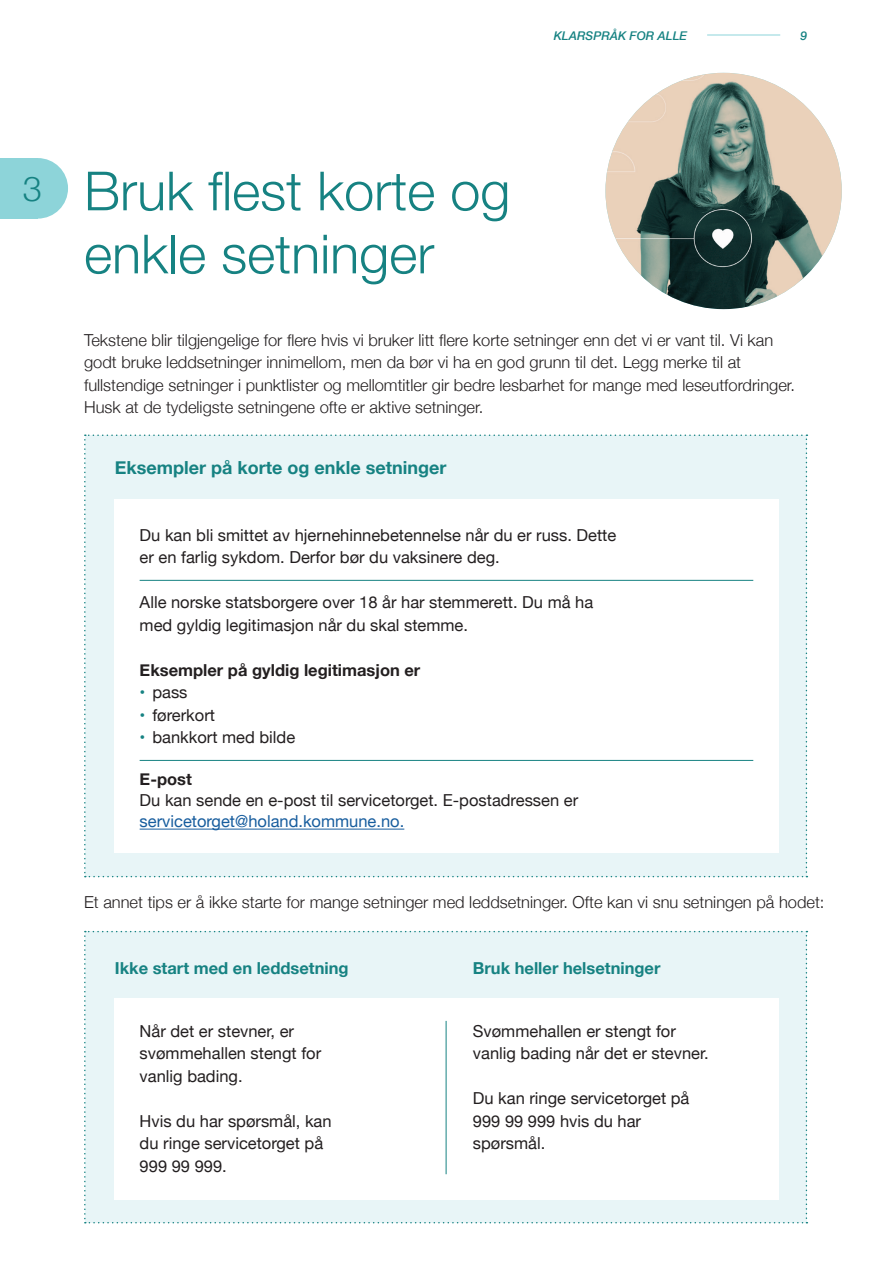
<style>
.page{position:relative;width:893px;height:1263px;background:#fff}
.page>*{position:absolute;margin:0;border:0;box-sizing:border-box;transform-origin:0 0}
.t1{font:300 54px/63px "Helvetica Neue";color:#168282}
.t2{font:300 34.35px "Helvetica Neue";color:#168282}
.t3{font:700 18px "Helvetica Neue";color:#168282}
.t4{font:16.5px/22.5px "Helvetica Neue";color:#231f20}
.t5{font:300 16.5px/22.5px "Helvetica Neue";color:#231f20}
.t6{font:700 16.5px "Helvetica Neue";color:#168282}
.t7{font:700 16.5px "Helvetica Neue";color:#231f20}
.t8{font:16.5px "Helvetica Neue";color:#175d9e}
.t9{font:italic 500 12px "Helvetica Neue";color:#168282}
.s1{color:#168282}
</style>
<div class="page">
<hr style="left:707px;top:35px;width:73px;height:1px;background:#8dd4db">
<div style="left:84px;top:930px;width:723px;height:293px;background:#e8f5f7"></div>
<div style="left:8px;top:158px;width:60px;height:61px;background:#8dd4d9;border-radius:50%"></div>
<div style="left:0;top:158px;width:38px;height:61px;background:#8dd4d9"></div>
<div style="left:84px;top:434px;width:723px;height:443px;background:#e8f5f7"></div>
<div style="left:114px;top:499px;width:665px;height:354px;background:#fff"></div>
<hr style="left:140px;top:828px;width:264px;height:1px;background:#175d9e">
<hr style="left:140px;top:580px;width:613px;height:1px;background:#168282">
<hr style="left:140px;top:760px;width:613px;height:1px;background:#168282">
<img style="left:605px;top:73px;width:236px;height:236px;border-radius:118px">
<div style="left:114px;top:998px;width:665px;height:201px;background:#fff"></div>
<hr style="left:446px;top:1020px;width:1px;height:154px;background:#168282">
<p class="t9" style="left:554px;top:26px;width:135px">KLARSPRÅK FOR ALLE</p>
<p class="t9" style="left:800px;top:26px;width:8px">9</p>
<h2 class="t2" style="left:23px;top:161px;width:21px">3</h2>
<h1 class="t1" style="left:84px;top:156px;width:428px">Bruk flest korte og enkle setninger</h1>
<p class="t5" style="left:84px;top:327px;width:712px">Tekstene blir tilgjengelige for flere hvis vi bruker litt flere korte setninger enn det vi er vant til. Vi kan godt bruke leddsetninger innimellom, men da bør vi ha en god grunn til det. Legg merke til at fullstendige setninger i punktlister og mellomtitler gir bedre lesbarhet for mange med leseutfordringer.<br>Husk at de tydeligste setningene ofte er aktive setninger.</p>
<p class="t3" style="left:115px;top:454px;width:333px">Eksempler på korte og enkle setninger</p>
<p class="t4" style="left:140px;top:524px;width:478px">Du kan bli smittet av hjernehinnebetennelse når du er russ. Dette er en farlig sykdom. Derfor bør du vaksinere deg.</p>
<p class="t4" style="left:140px;top:592px;width:455px">Alle norske statsborgere over 18 år har stemmerett. Du må ha med gyldig legitimasjon når du skal stemme.</p>
<p class="t7" style="left:140px;top:657px;width:282px">Eksempler på gyldig legitimasjon er</p>
<p class="t4" style="left:140px;top:682px;width:49px"><span class="s1">•</span> pass</p>
<p class="t4" style="left:140px;top:704px;width:77px"><span class="s1">•</span> førerkort</p>
<p class="t4" style="left:140px;top:727px;width:157px"><span class="s1">•</span> bankkort med bilde</p>
<p class="t7" style="left:140px;top:766px;width:54px">E-post</p>
<p class="t4" style="left:140px;top:790px;width:440px">Du kan sende en e-post til servicetorget. E-postadressen er</p>
<p class="t8" style="left:140px;top:809px;width:266px">servicetorget@holand.kommune.no.</p>
<p class="t5" style="left:84px;top:890px;width:742px">Et annet tips er å ikke starte for mange setninger med leddsetninger. Ofte kan vi snu setningen på hodet:</p>
<p class="t6" style="left:115px;top:955px;width:235px">Ikke start med en leddsetning</p>
<p class="t6" style="left:473px;top:955px;width:189px">Bruk heller helsetninger</p>
<p class="t4" style="left:140px;top:1020px;width:183px">Når det er stevner, er svømmehallen stengt for vanlig bading.</p>
<p class="t4" style="left:140px;top:1110px;width:193px">Hvis du har spørsmål, kan du ringe servicetorget på<br>999 99 999.</p>
<p class="t4" style="left:473px;top:1020px;width:237px">Svømmehallen er stengt for vanlig bading når det er stevner.</p>
<p class="t4" style="left:473px;top:1088px;width:218px">Du kan ringe servicetorget på<br>999 99 999 hvis du har spørsmål.</p>
</div>
